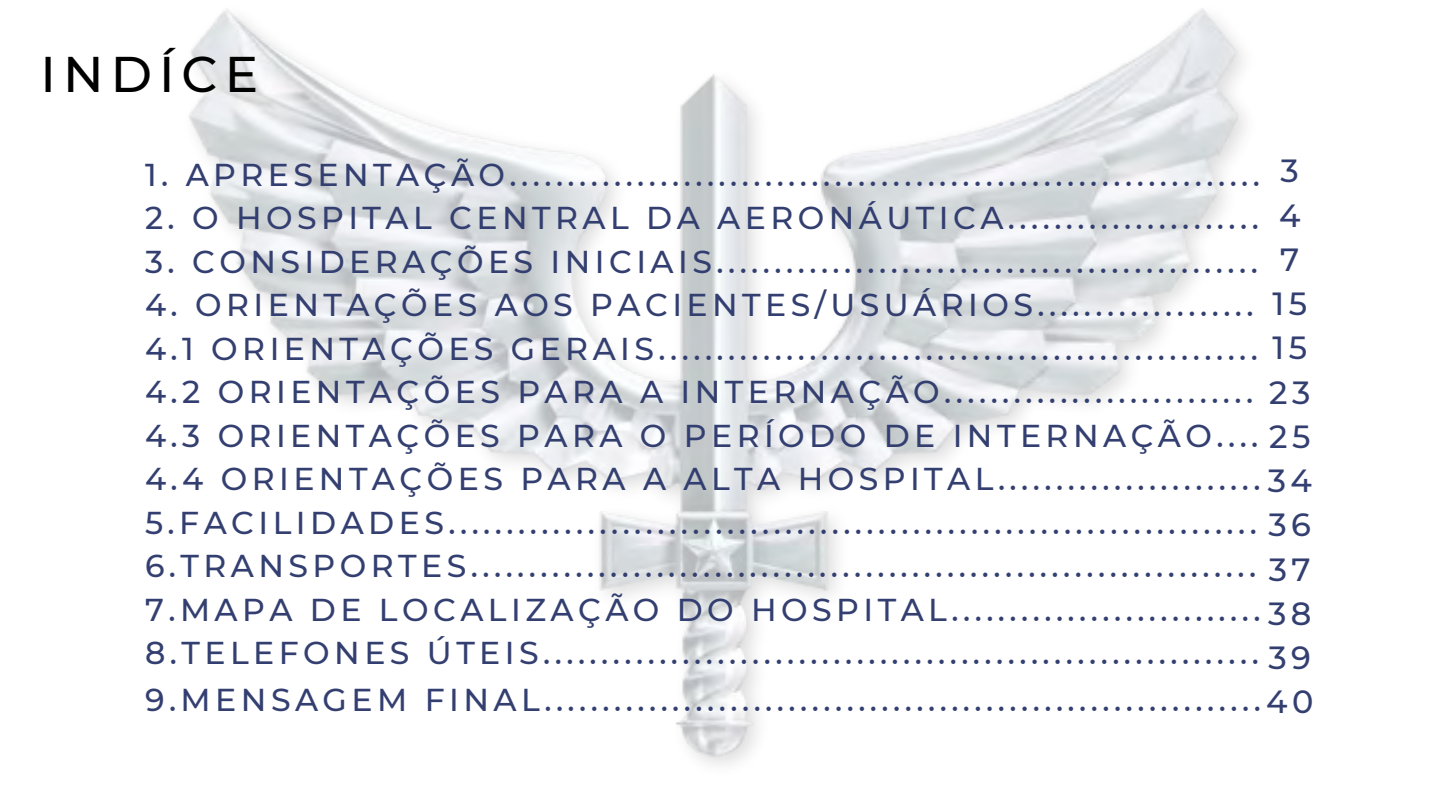
<style>
.page{position:relative;width:1440px;height:810px;background:#fff}
.page>*{position:absolute;margin:0;border:0;box-sizing:border-box;transform-origin:0 0}
.t1{font:500 50px "Montserrat";letter-spacing:.14em;color:#000}
.t2{font:500 32px "Montserrat";letter-spacing:.14em;color:#333f70}
.t3{font:500 31.6px/43.5px "Montserrat";letter-spacing:.14em;color:#333f70}
.s1{font-size:32px}
</style>
<div class="page">
<img style="left:189px;top:8px;width:1056px;height:757px">
<h1 class="t1" style="left:40px;top:43px;width:219px">INDÍCE</h1>
<p class="t3" style="left:145px;top:152px;width:1117px">1. APRESENTAÇÃO.................................................................</p>
<p class="t3" style="left:145px;top:196px;width:1115px">2. O HOSPITAL CENTRAL DA AERONÁUTICA......................</p>
<p class="t3" style="left:145px;top:239px;width:1114px">3. CONSIDERAÇÕES INICIAIS...............................................</p>
<p class="t3" style="left:145px;top:283px;width:1110px">4. ORIENTAÇÕES AOS PACIENTES/USUÁRIOS...................</p>
<p class="t2" style="left:1281px;top:152px;width:20px">3</p>
<p class="t2" style="left:1279px;top:196px;width:23px">4</p>
<p class="t2" style="left:1280px;top:240px;width:21px">7</p>
<p class="t2" style="left:1272px;top:284px;width:36px">15</p>
<p class="t3" style="left:145px;top:326px;width:1164px">4.1 ORIENTAÇÕES GERAIS.................................................... <span class="s1">15</span></p>
<p class="t2" style="left:1269px;top:373px;width:43px">23</p>
<p class="t3" style="left:145px;top:370px;width:1167px">4.2 ORIENTAÇÕES PARA A INTERNAÇÃO...........................<br>4.3 ORIENTAÇÕES PARA O PERÍODO DE INTERNAÇÃO.... <span class="s1">25<br></span>4.4 ORIENTAÇÕES PARA A ALTA HOSPITAL.......................<br>5.FACILIDADES......................................................................<br>6.TRANSPORTES....................................................................<br>7.MAPA DE LOCALIZAÇÃO DO HOSPITAL...........................<br>8.TELEFONES ÚTEIS..............................................................</p>
<p class="t3" style="left:145px;top:677px;width:1117px">9.MENSAGEM FINAL..............................................................</p>
<p class="t2" style="left:1268px;top:461px;width:46px">34</p>
<p class="t2" style="left:1268px;top:506px;width:44px">36</p>
<p class="t2" style="left:1269px;top:550px;width:43px">37</p>
<p class="t2" style="left:1268px;top:594px;width:45px">38</p>
<p class="t2" style="left:1268px;top:638px;width:44px">39</p>
<p class="t2" style="left:1266px;top:683px;width:49px">40</p>
</div>
